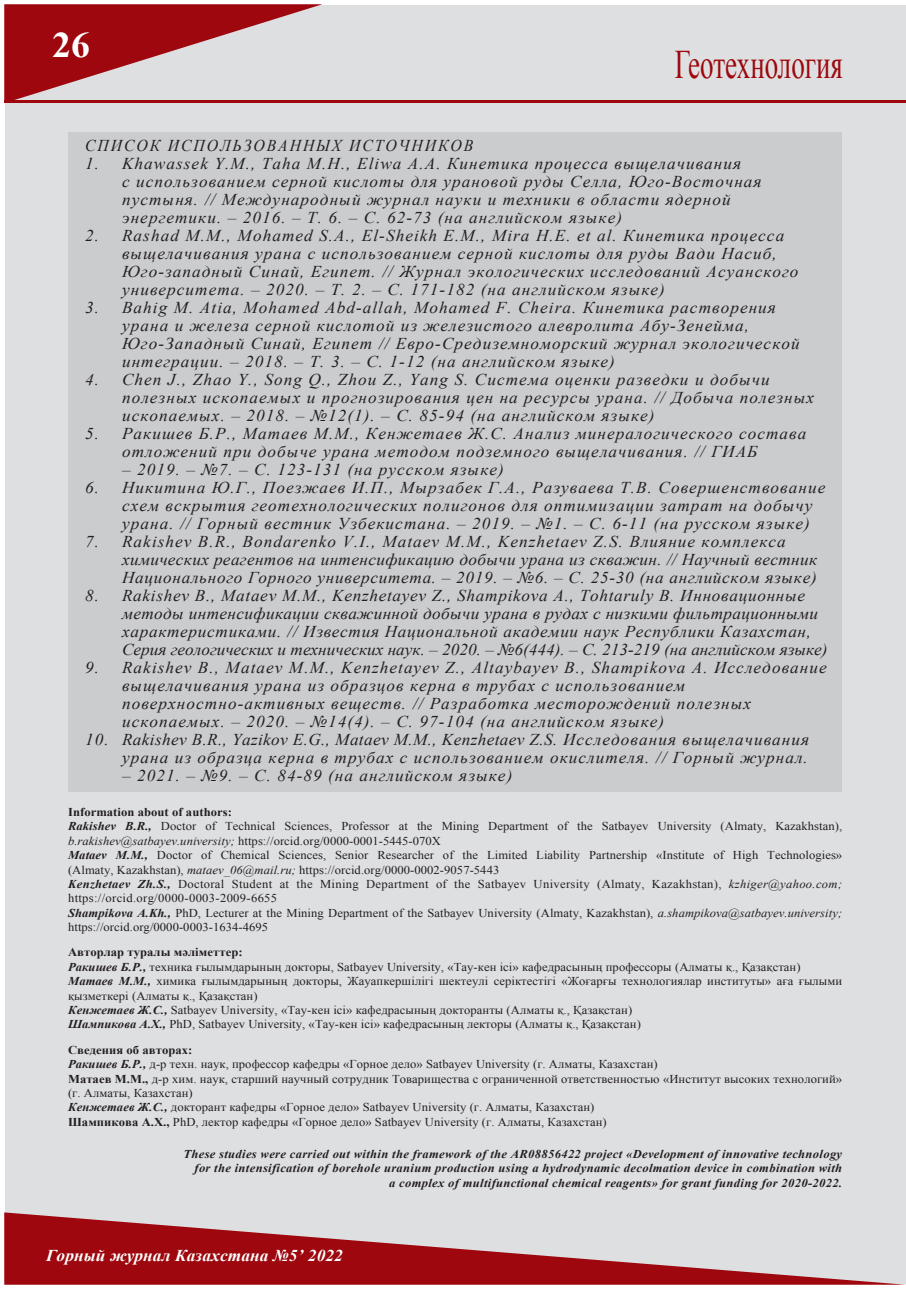
<style>
.page{position:relative;width:906px;height:1289px;background:#fff}
.page>*{position:absolute;margin:0;border:0;box-sizing:border-box;transform-origin:0 0}
.t1{font:40.5px "Times New Roman";color:#9d070d;scale:.67 1}
.t2{font:700 36px "Times New Roman";color:#fff;scale:1.05 1}
.t3{font:italic 16.5px/18px "Times New Roman";letter-spacing:.06em;color:#231f20;scale:1.05 1}
.t4{font:italic 16.5px/18px "Times New Roman";letter-spacing:.02em;color:#231f20;scale:1.05 1}
.t5{font:italic 16.5px/18px "Times New Roman";letter-spacing:.04em;color:#231f20;scale:1.05 1}
.t6{font:italic 16.5px "Times New Roman";letter-spacing:.12em;color:#231f20;scale:.95 1}
.t7{font:italic 700 16.5px "Times New Roman";letter-spacing:.005em;color:#fff;scale:1.05 1}
.t8{font:12px/14.4px "Times New Roman";letter-spacing:.005em;color:#231f20;scale:1.05 1}
.t9{font:italic 700 12px/14.4px "Times New Roman";letter-spacing:.025em;color:#231f20;text-align:right;scale:1.05 1}
.s1{font-weight:700}
.s2{font-weight:700;font-style:italic}
.s3{font-style:italic}
</style>
<div class="page">
<div style="left:5px;top:5px;width:900px;height:1278px;background:#dedfe1"></div>
<svg style="left:4px;top:4px;width:318px;height:96px"></svg>
<svg style="left:4px;top:1212px;width:902px;height:72px"></svg>
<hr style="left:4px;top:100px;width:902px;height:3px;background:#9d070d">
<div style="left:68px;top:132px;width:774px;height:659px;background:#cbccce"></div>
<h2 class="t2" style="left:52px;top:20px;width:38px">26</h2>
<h1 class="t1" style="left:674px;top:37px;width:252px">Геотехнология</h1>
<p class="t6" style="left:85px;top:134px;width:410px">СПИСОК ИСПОЛЬЗОВАННЫХ ИСТОЧНИКОВ</p>
<p class="t3" style="left:122px;top:154px;width:610px;text-indent:-37px">1. Khawassek Y.M., Taha M.H., Eliwa A.A. Кинетика процесса выщелачивания<br>с использованием серной кислоты для урановой руды Селла, Юго-Восточная пустыня. // Международный журнал науки и техники в области ядерной энергетики. – 2016. – Т. 6. – С. 62-73 (на английском языке)</p>
<p class="t3" style="left:122px;top:226px;width:646px;text-indent:-37px">2. Rashad M.M., Mohamed S.A., El-Sheikh E.M., Mira H.E. et al. Кинетика процесса выщелачивания урана с использованием серной кислоты для руды Вади Насиб, Юго-западный Синай, Египет. // Журнал экологических исследований Асуанского университета. – 2020. – Т. 2. – С. 171-182 (на английском языке)</p>
<p class="t3" style="left:122px;top:298px;width:647px;text-indent:-37px">3. Bahig M. Atia, Mohamed Abd-allah, Mohamed F. Cheira. Кинетика растворения урана и железа серной кислотой из железистого алевролита Абу-Зенейма, Юго-Западный Синай, Египет // Евро-Средиземноморский журнал экологической интеграции. – 2018. – Т. 3. – С. 1-12 (на английском языке)</p>
<p class="t3" style="left:122px;top:370px;width:660px;text-indent:-37px">4. Chen J., Zhao Y., Song Q., Zhou Z., Yang S. Система оценки разведки и добычи полезных ископаемых и прогнозирования цен на ресурсы урана. // Добыча полезных ископаемых. – 2018. – №12(1). – С. 85-94 (на английском языке)</p>
<p class="t3" style="left:122px;top:424px;width:653px;text-indent:-37px">5. Ракишев Б.Р., Матаев М.М., Кенжетаев Ж.С. Анализ минералогического состава отложений при добыче урана методом подземного выщелачивания. // ГИАБ</p>
<p class="t3" style="left:122px;top:460px;width:365px">– 2019. – №7. – С. 123-131 (на русском языке)</p>
<p class="t3" style="left:122px;top:478px;width:671px;text-indent:-37px">6. Никитина Ю.Г., Поезжаев И.П., Мырзабек Г.А., Разуваева Т.В. Совершенствование схем вскрытия геотехнологических полигонов для оптимизации затрат на добычу урана. // Горный вестник Узбекистана. – 2019. – №1. – С. 6-11 (на русском языке)</p>
<p class="t5" style="left:122px;top:532px;width:663px;text-indent:-37px">7. Rakishev B.R., Bondarenko V.I., Mataev M.M., Kenzhetaev Z.S. Влияние комплекса химических реагентов на интенсификацию добычи урана из скважин. // Научный вестник<br>Национального Горного университета. – 2019. – №6. – С. 25-30 (на английском языке)</p>
<p class="t4" style="left:122px;top:586px;width:673px;text-indent:-37px">8. Rakishev B., Mataev M.M., Kenzhetayev Z., Shampikova A., Tohtaruly B. Инновационные методы интенсификации скважинной добычи урана в рудах с низкими фильтрационными характеристиками. // Известия Национальной академии наук Республики Казахстан, Серия геологических и технических наук. – 2020. – №6(444). – С. 213-219 (на английском языке)</p>
<p class="t3" style="left:122px;top:658px;width:672px;text-indent:-37px">9. Rakishev B., Mataev M.M., Kenzhetayev Z., Altaybayev B., Shampikova A. Исследование выщелачивания урана из образцов керна в трубах с использованием поверхностно-активных веществ. // Разработка месторождений полезных ископаемых. – 2020. – №14(4). – С. 97-104 (на английском языке)</p>
<p class="t3" style="left:85px;top:730px;width:691px;text-align:right">10. Rakishev B.R., Yazikov E.G., Mataev M.M., Kenzhetaev Z.S. Исследования выщелачивания урана из образца керна в трубах с использованием окислителя. // Горный журнал.</p>
<p class="t3" style="left:122px;top:766px;width:373px">– 2021. – №9. – С. 84-89 (на английском языке)</p>
<p class="t8" style="left:68px;top:804px;width:739px"><span class="s1">Information about of authors:<br></span><span class="s2">Rakishev B.R.,</span> Doctor of Technical Sciences, Professor at the Mining Department of the Satbayev University (Almaty, Kazakhstan), <span class="s3">b.rakishev@satbayev.university;</span> https://orcid.org/0000-0001-5445-070X<br><span class="s2">Mataev M.M.,</span> Doctor of Chemical Sciences, Senior Researcher of the Limited Liability Partnership «Institute of High Technologies» (Almaty, Kazakhstan), <span class="s3">mataev_06@mail.ru;</span> https://orcid.org/0000-0002-9057-5443<br><span class="s2">Kenzhetaev Zh.S.,</span> Doctoral Student at the Mining Department of the Satbayev University (Almaty, Kazakhstan), <span class="s3">kzhiger@yahoo.com; </span>https://orcid.org/0000-0003-2009-6655<br><span class="s2">Shampikova A.Kh.,</span> PhD, Lecturer at the Mining Department of the Satbayev University (Almaty, Kazakhstan), <span class="s3">a.shampikova@satbayev.university; </span>https://orcid.org/0000-0003-1634-4695</p>
<p class="t8" style="left:68px;top:945px;width:739px"><span class="s1">Авторлар туралы мәліметтер:<br></span><span class="s2">Ракишев Б.Р.,</span> техника ғылымдарының докторы, Satbayev University, «Тау-кен ісі» кафедрасының профессоры (Алматы қ., Қазақстан)<br><span class="s2">Матаев М.М.,</span> химика ғылымдарының докторы, Жауапкершілігі шектеулі серіктестігі «Жоғарғы технологиялар институты» аға ғылыми қызметкері (Алматы қ., Қазақстан)<br><span class="s2">Кенжетаев Ж.С.,</span> Satbayev University, «Тау-кен ісі» кафедрасының докторанты (Алматы қ., Қазақстан)<br><span class="s2">Шампикова А.Х.,</span> PhD, Satbayev University, «Тау-кен ісі» кафедрасының лекторы (Алматы қ., Қазақстан)</p>
<p class="t8" style="left:68px;top:1042px;width:739px"><span class="s1">Сведения об авторах:<br></span><span class="s2">Ракишев Б.Р.,</span> д-р техн. наук, профессор кафедры «Горное дело» Satbayev University (г. Алматы, Казахстан)<br><span class="s1">Матаев М.М.,</span> д-р хим. наук, старший научный сотрудник Товарищества с ограниченной ответственностью «Институт высоких технологий» (г. Алматы, Казахстан)<br><span class="s2">Кенжетаев Ж.С.,</span> докторант кафедры «Горное дело» Satbayev University (г. Алматы, Казахстан)<br><span class="s1">Шампикова А.Х.,</span> PhD, лектор кафедры «Горное дело» Satbayev University (г. Алматы, Казахстан)</p>
<p class="t9" style="left:183px;top:1146px;width:629px">These studies were carried out within the framework of the AR08856422 project «Development of innovative technology for the intensification of borehole uranium production using a hydrodynamic decolmation device in combination with<br>a complex of multifunctional chemical reagents» for grant funding for 2020-2022.</p>
<p class="t7" style="left:46px;top:1244px;width:284px">Горный журнал Казахстана №5’ 2022</p>
</div>
